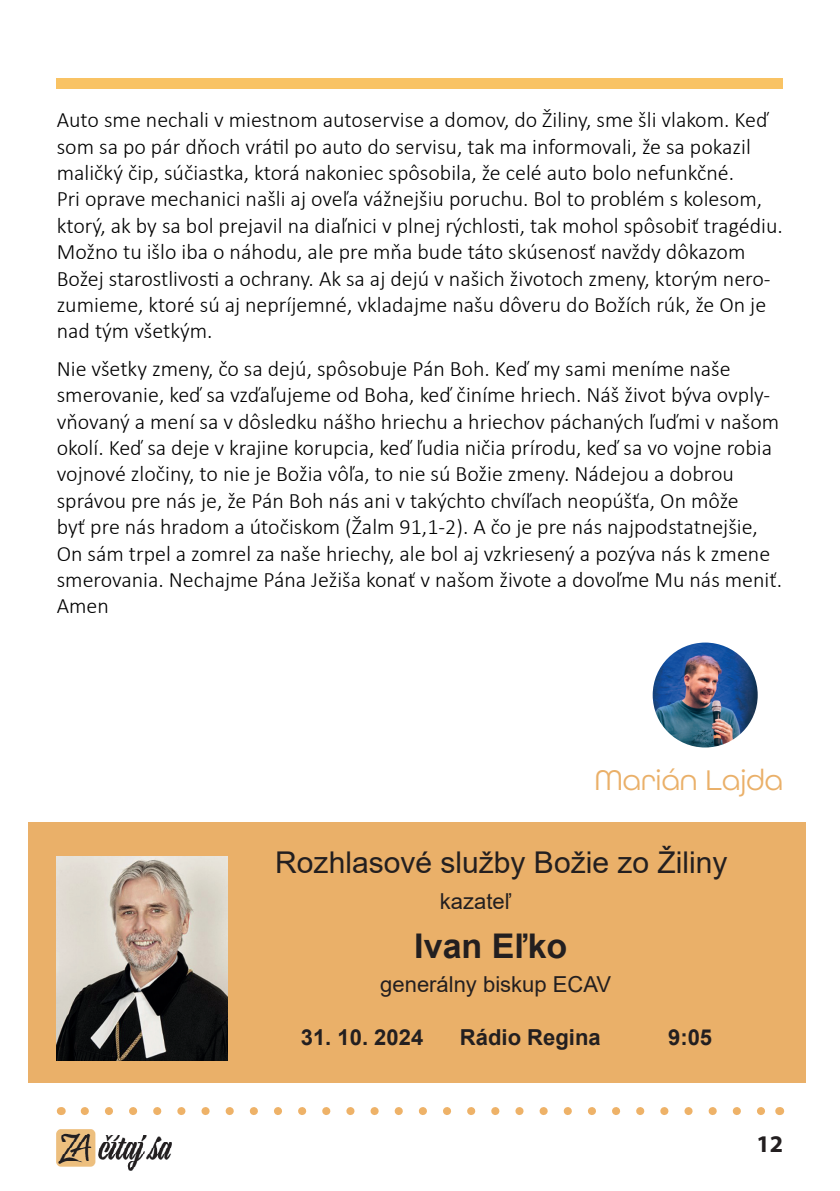
<style>
.page{position:relative;width:840px;height:1191px;background:#fff}
.page>*{position:absolute;margin:0;border:0;box-sizing:border-box;transform-origin:0 0}
.t1{font:700 34px "Arial";color:#231f20}
.t2{font:30px "Arial";color:#231f20}
.t3{font:30px "All Round Gothic";color:#eab069}
.t4{font:700 24px "Myriad Pro";color:#231f20}
.t5{font:300 22px/26.4px "Calibri";color:#000}
.t6{font:22px "Arial";color:#231f20}
.t7{font:700 22px "Arial";color:#231f20}
</style>
<div class="page">
<svg style="left:85px;top:1107px;width:680px;height:8px"></svg>
<img style="left:57px;top:1129px;width:114px;height:41px">
<div style="left:57px;top:79px;width:725px;height:10px;background:#f9c364"></div>
<img style="left:652px;top:642px;width:105px;height:105px;border-radius:52px">
<div style="left:28px;top:822px;width:777px;height:261px;background:#eab069"></div>
<img style="left:57px;top:856px;width:170px;height:204px">
<p class="t5" style="left:57px;top:106px;width:727px">Auto sme nechali v miestnom autoservise a domov, do Žiliny, sme šli vlakom. Keď som sa po pár dňoch vrátil po auto do servisu, tak ma informovali, že sa pokazil maličký čip, súčiastka, ktorá nakoniec spôsobila, že celé auto bolo nefunkčné.<br>Pri oprave mechanici našli aj oveľa vážnejšiu poruchu. Bol to problém s kolesom, ktorý, ak by sa bol prejavil na diaľnici v plnej rýchlosti, tak mohol spôsobiť tragédiu.<br>Možno tu išlo iba o náhodu, ale pre mňa bude táto skúsenosť navždy dôkazom Božej starostlivosti a ochrany. Ak sa aj dejú v našich životoch zmeny, ktorým nero&shy;zumieme, ktoré sú aj nepríjemné, vkladajme našu dôveru do Božích rúk, že On je nad tým všetkým.</p>
<p class="t5" style="left:57px;top:355px;width:726px">Nie všetky zmeny, čo sa dejú, spôsobuje Pán Boh. Keď my sami meníme naše smerovanie, keď sa vzďaľujeme od Boha, keď činíme hriech. Náš život býva ovply&shy;vňovaný a mení sa v dôsledku nášho hriechu a hriechov páchaných ľuďmi v našom okolí. Keď sa deje v krajine korupcia, keď ľudia ničia prírodu, keď sa vo vojne robia vojnové zločiny, to nie je Božia vôľa, to nie sú Božie zmeny. Nádejou a dobrou správou pre nás je, že Pán Boh nás ani v takýchto chvíľach neopúšťa, On môže<br>byť pre nás hradom a útočiskom (Žalm 91,1-2). A čo je pre nás najpodstatnejšie, On sám trpel a zomrel za naše hriechy, ale bol aj vzkriesený a pozýva nás k zmene smerovania. Nechajme Pána Ježiša konať v našom živote a dovoľme Mu nás meniť.<br>Amen</p>
<h2 class="t3" style="left:594px;top:762px;width:190px">Marián Lajda</h2>
<h2 class="t2" style="left:275px;top:841px;width:453px">Rozhlasové služby Božie zo Žiliny</h2>
<p class="t6" style="left:439px;top:886px;width:73px">kazateľ</p>
<h1 class="t1" style="left:414px;top:921px;width:154px">Ivan Eľko</h1>
<p class="t6" style="left:380px;top:968px;width:232px">generálny biskup ECAV</p>
<p class="t7" style="left:300px;top:1022px;width:124px">31. 10. 2024</p>
<p class="t7" style="left:459px;top:1022px;width:142px">Rádio Regina</p>
<p class="t7" style="left:667px;top:1022px;width:46px">9:05</p>
<p class="t4" style="left:756px;top:1128px;width:28px">12</p>
</div>
